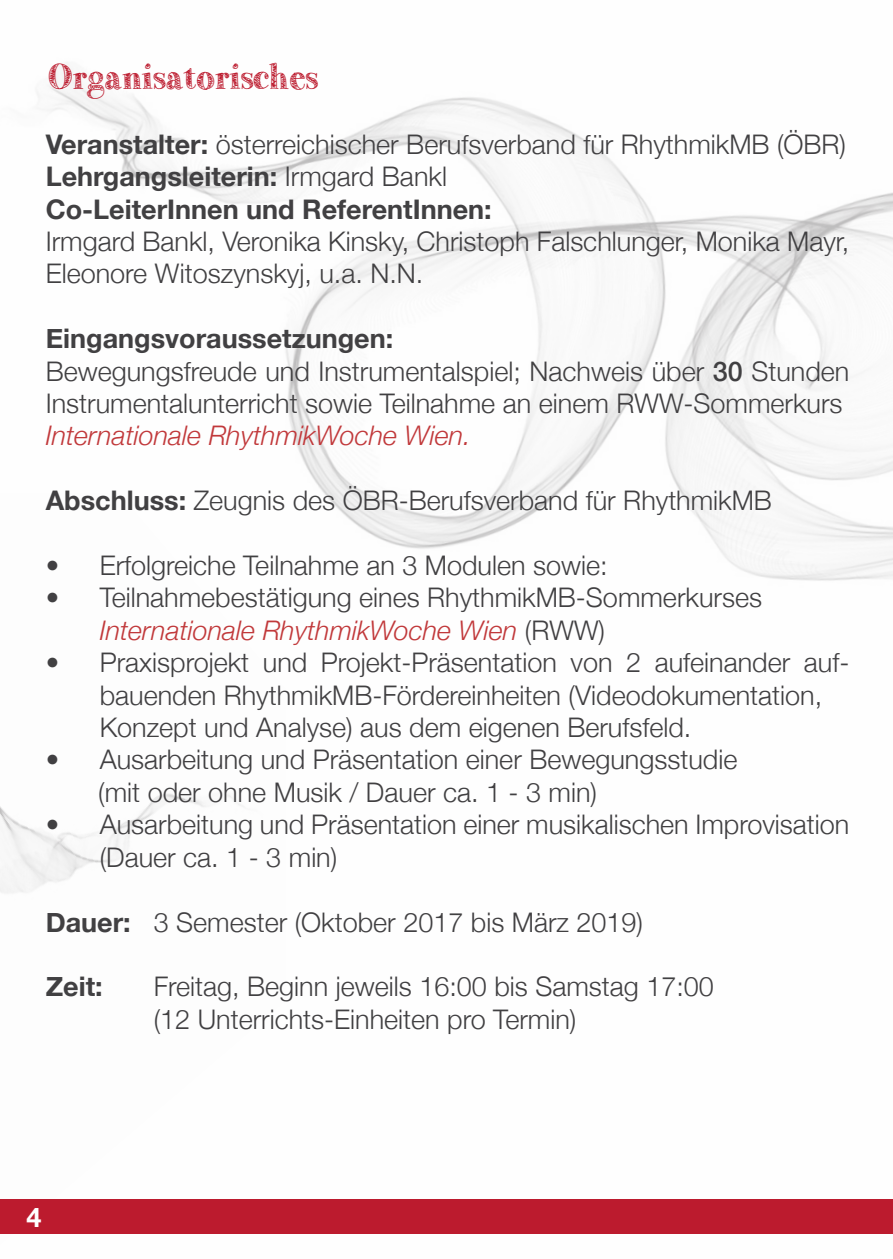
<style>
.page{position:relative;width:893px;height:1259px;background:#fff}
.page>*{position:absolute;margin:0;border:0;box-sizing:border-box;transform-origin:0 0}
.t1{font:36px "Little Bird";color:#bc1b2e}
.t2{font:300 27px/32.4px "Helvetica Neue";color:#414042}
.t3{font:700 27px/32.4px "Helvetica Neue";color:#414042}
.t4{font:italic 300 27px "Helvetica Neue";color:#c1393b}
.t5{font:700 27px "Helvetica Neue";color:#fff}
.s1{font-weight:300}
.s2{font-weight:700}
.s3{font-weight:500}
.s4{font-style:italic;color:#c1393b}
</style>
<div class="page">
<img style="left:37px;top:68px;width:856px;height:1166px">
<img style="left:0;top:493px;width:286px;height:741px">
<div style="left:0;top:1199px;width:893px;height:34px;background:#bc1b2e"></div>
<h1 class="t1" style="left:46px;top:57px;width:272px">Organisatorisches</h1>
<p class="t3" style="left:46px;top:129px;width:802px">Veranstalter: <span class="s1">österreichischer Berufsverband für RhythmikMB (ÖBR)<br></span>Lehrgangsleiterin: <span class="s1">Irmgard Bankl<br></span>Co-LeiterInnen und ReferentInnen:</p>
<p class="t2" style="left:46px;top:223px;width:805px">Irmgard Bankl, Veronika Kinsky, Christoph Falschlunger, Monika Mayr,<br>Eleonore Witoszynskyj, u.a. N.N.</p>
<p class="t2" style="left:46px;top:320px;width:805px"><span class="s2">Eingangsvoraussetzungen:<br></span>Bewegungsfreude und Instrumentalspiel; Nachweis über <span class="s3">30</span> Stunden<br>Instrumentalunterricht sowie Teilnahme an einem RWW-Sommerkurs</p>
<p class="t4" style="left:46px;top:414px;width:427px">Internationale RhythmikWoche Wien.</p>
<p class="t2" style="left:46px;top:482px;width:728px"><span class="s2">Abschluss:</span> Zeugnis des ÖBR-Berufsverband für RhythmikMB</p>
<p class="t2" style="left:46px;top:547px;width:563px">• Erfolgreiche Teilnahme an 3 Modulen sowie:</p>
<p class="t2" style="left:100px;top:579px;width:664px;text-indent:-54px">• Teilnahmebestätigung eines RhythmikMB-Sommerkurses<br><span class="s4">Internationale RhythmikWoche Wien</span> (RWW)</p>
<p class="t2" style="left:100px;top:644px;width:751px;text-indent:-54px">• Praxisprojekt und Projekt-Präsentation von 2 aufeinander auf&shy;bauenden RhythmikMB-Fördereinheiten (Videodokumentation,<br>Konzept und Analyse) aus dem eigenen Berufsfeld.</p>
<p class="t2" style="left:98px;top:741px;width:641px;text-indent:-53px">• Ausarbeitung und Präsentation einer Bewegungsstudie (mit oder ohne Musik / Dauer ca. 1 - 3 min)</p>
<p class="t2" style="left:100px;top:806px;width:751px;text-indent:-54px">• Ausarbeitung und Präsentation einer musikalischen Improvisation (Dauer ca. 1 - 3 min)</p>
<p class="t2" style="left:46px;top:903px;width:599px"><span class="s2">Dauer:</span> 3 Semester (Oktober 2017 bis März 2019)</p>
<p class="t3" style="left:46px;top:971px;width:58px">Zeit:</p>
<p class="t2" style="left:154px;top:968px;width:562px">Freitag, Beginn jeweils 16:00 bis Samstag 17:00 (12 Unterrichts-Einheiten pro Termin)</p>
<p class="t5" style="left:27px;top:1196px;width:17px">4</p>
</div>
